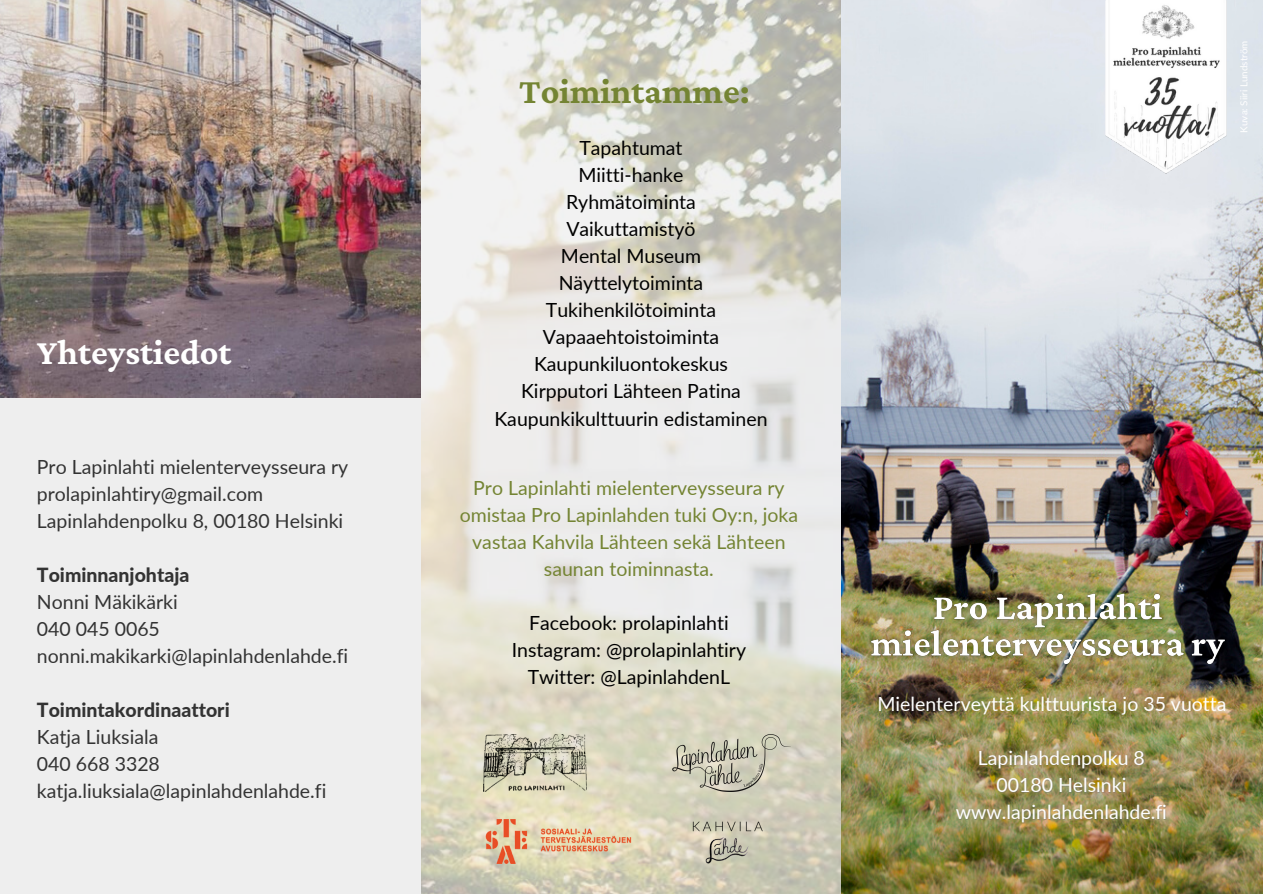
<style>
.page{position:relative;width:1263px;height:894px;background:#fff}
.page>*{position:absolute;margin:0;border:0;box-sizing:border-box;transform-origin:0 0}
.t1{font:700 36px "Crimson Pro";color:#fff}
.t2{font:700 36px "Crimson Pro";color:#748433}
.t3{font:19.5px/27px "Lato";color:#000;text-align:center}
.t4{font:19.5px/27px "Lato";color:#333}
.t5{font:19.5px/27px "Lato";color:#748433;text-align:center}
.t6{font:19.5px/27px "Lato";color:#fff;text-align:center}
.t7{font:800 19.5px "Lato";color:#333}
.t8{font:9.75px "Lato";color:#fff}
</style>
<div class="page">
<img style="left:841px;top:0;width:422px;height:893px">
<div style="left:0;top:385px;width:421px;height:508px;background:#eee"></div>
<svg style="left:421px;top:0;width:420px;height:893px;background:#e0dfd6"></svg>
<img style="left:0;top:0;width:420px;height:398px">
<img style="left:1106px;top:0;width:120px;height:173px">
<img style="left:483px;top:734px;width:104px;height:57px">
<img style="left:673px;top:734px;width:118px;height:57px">
<img style="left:483px;top:819px;width:149px;height:44px">
<img style="left:685px;top:800px;width:83px;height:83px">
<img style="left:827px;top:577px;width:410px;height:136px">
<h1 class="t1" style="left:37px;top:331px;width:196px">Yhteystiedot</h1>
<p class="t4" style="left:37px;top:452px;width:313px">Pro Lapinlahti mielenterveysseura ry prolapinlahtiry@gmail.com<br>Lapinlahdenpolku 8, 00180 Helsinki</p>
<p class="t7" style="left:37px;top:562px;width:154px">Toiminnanjohtaja</p>
<p class="t4" style="left:37px;top:587px;width:313px">Nonni Mäkikärki<br>040 045 0065 nonni.makikarki@lapinlahdenlahde.fi</p>
<p class="t7" style="left:37px;top:697px;width:194px">Toimintakordinaattori</p>
<p class="t4" style="left:37px;top:722px;width:291px">Katja Liuksiala<br>040 668 3328 katja.liuksiala@lapinlahdenlahde.fi</p>
<h1 class="t2" style="left:519px;top:70px;width:232px">Toimintamme:</h1>
<p class="t3" style="left:494px;top:134px;width:275px">Tapahtumat<br>Miitti-hanke<br>Ryhmätoiminta<br>Vaikuttamistyö<br>Mental Museum<br>Näyttelytoiminta<br>Tukihenkilötoiminta<br>Vapaaehtoistoiminta<br>Kaupunkiluontokeskus<br>Kirpputori Lähteen Patina<br>Kaupunkikulttuurin edistaminen</p>
<p class="t5" style="left:460px;top:473px;width:340px">Pro Lapinlahti mielenterveysseura ry omistaa Pro Lapinlahden tuki Oy:n, joka vastaa Kahvila Lähteen sekä Lähteen saunan toiminnasta.</p>
<p class="t3" style="left:512px;top:608px;width:236px">Facebook: prolapinlahti<br>Instagram: @prolapinlahtiry<br>Twitter: @LapinlahdenL</p>
<p class="t8" style="left:1238px;top:132px;width:93px;rotate:-90deg">Kuva: Siiri Lundström</p>
<p class="t6" style="left:877px;top:689px;width:351px">Mielenterveyttä kulttuurista jo 35 vuotta</p>
<p class="t6" style="left:956px;top:744px;width:212px">Lapinlahdenpolku 8<br>00180 Helsinki www.lapinlahdenlahde.fi</p>
</div>
